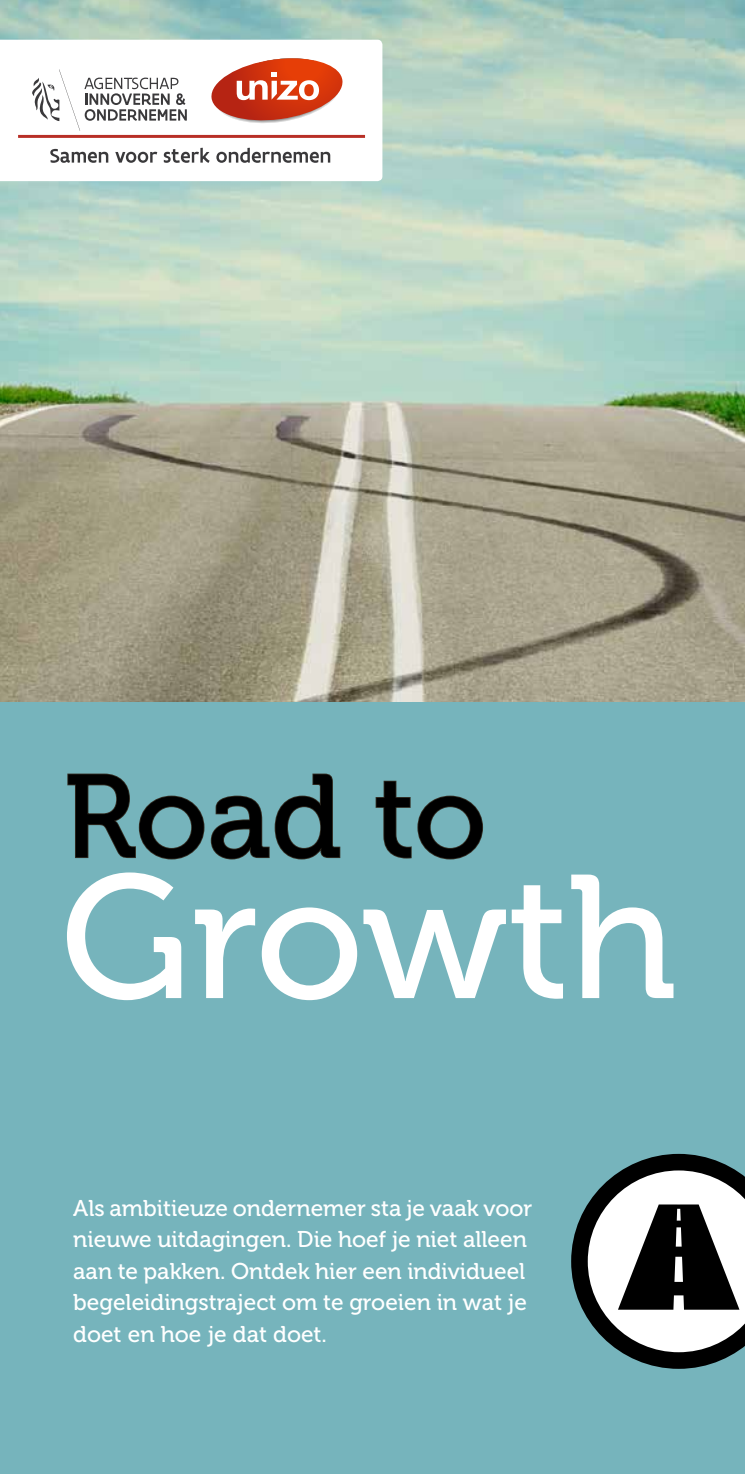
<style>
.page{position:relative;width:745px;height:1474px;background:#fff}
.page>*{position:absolute;margin:0;border:0;box-sizing:border-box;transform-origin:0 0}
.t1{font:174.83px "Museo 500";letter-spacing:-.005em;color:#fff}
.t2{font:117.25px "Museo 500";letter-spacing:-.005em;color:#000}
.t3{font:22.75px/31.5px "Museo 500";color:#fff}
</style>
<div class="page">
<img style="left:0;top:0;width:744px;height:702px">
<div style="left:0;top:702px;width:744px;height:771px;background:#76b4bc"></div>
<svg style="left:67px;top:773px;width:274px;height:87px"></svg>
<svg style="left:375px;top:780px;width:108px;height:80px"></svg>
<svg style="left:571px;top:1153px;width:173px;height:216px"></svg>
<svg style="left:0;top:40px;width:382px;height:141px"></svg>
<hr style="left:18px;top:135px;width:347px;height:3px;background:#b82f26">
<svg style="left:50px;top:149px;width:58px;height:14px"></svg>
<svg style="left:115px;top:152px;width:42px;height:11px"></svg>
<svg style="left:164px;top:148px;width:45px;height:15px"></svg>
<svg style="left:216px;top:148px;width:114px;height:15px"></svg>
<svg style="left:29px;top:69px;width:158px;height:62px"></svg>
<svg style="left:209px;top:58px;width:135px;height:66px"></svg>
<h2 class="t2" style="left:64px;top:752px;width:424px">Road to</h2>
<h1 class="t1" style="left:61px;top:842px;width:617px">Growth</h1>
<p class="t3" style="left:73px;top:1192px;width:460px">Als ambitieuze ondernemer sta je vaak voor nieuwe uitdagingen. Die hoef je niet alleen aan te pakken. Ontdek hier een individueel begeleidingstraject om te groeien in wat je doet en hoe je dat doet.</p>
</div>
